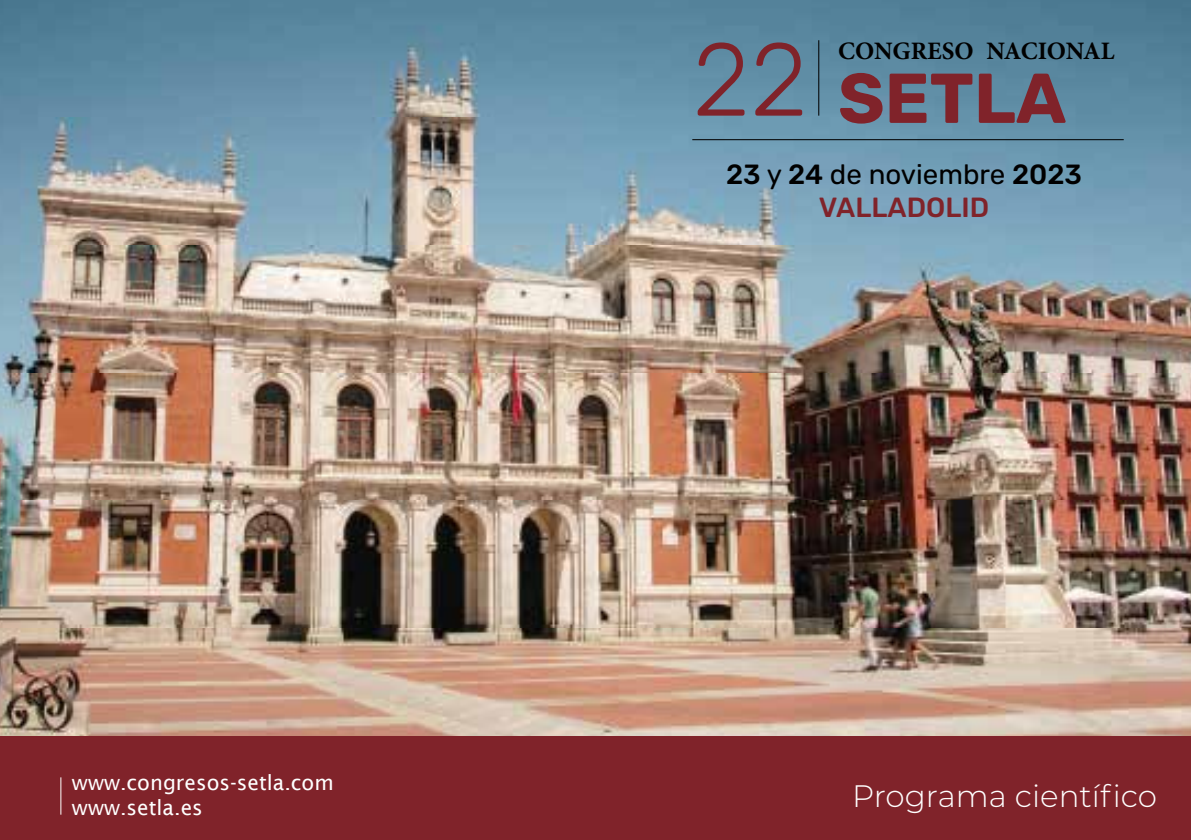
<style>
.page{position:relative;width:1191px;height:840px;background:#fff}
.page>*{position:absolute;margin:0;border:0;box-sizing:border-box;transform-origin:0 0}
.t1{font:300 103px "Rubik";color:#80232a}
.t2{font:700 70.4px "Rubik";color:#80232a}
.t3{font:300 31px "Montserrat";color:#fff}
.t4{font:27.6px/33.2px "Rubik";color:#000;text-align:center}
.t5{font:700 25px "Minion Pro";letter-spacing:-.005em;color:#000}
.t6{font:20.8px/25px "Lucida Sans";color:#fff}
.s1{font-weight:500}
.s2{font-weight:500;color:#80232a}
</style>
<div class="page">
<img style="left:0;top:0;width:1191px;height:736px">
<div style="left:0;top:736px;width:1191px;height:103px;background:#80232a"></div>
<hr style="left:818px;top:40px;width:1px;height:76px;background:#000">
<hr style="left:692px;top:139px;width:431px;height:1px;background:#000">
<hr style="left:61px;top:776px;width:1px;height:38px;background:#fff">
<p class="t6" style="left:72px;top:769px;width:263px">www.congresos-setla.com www.setla.es</p>
<h1 class="t1" style="left:692px;top:22px;width:117px">22</h1>
<p class="t5" style="left:838px;top:33px;width:278px">CONGRESO NACIONAL</p>
<h2 class="t2" style="left:838px;top:57px;width:230px">SETLA</h2>
<h3 class="t4" style="left:726px;top:158px;width:357px"><span class="s1">23</span> y <span class="s1">24</span> de noviembre <span class="s1">2023<br></span><span class="s2">VALLADOLID</span></h3>
<h3 class="t3" style="left:852px;top:774px;width:306px">Programa científico</h3>
</div>
